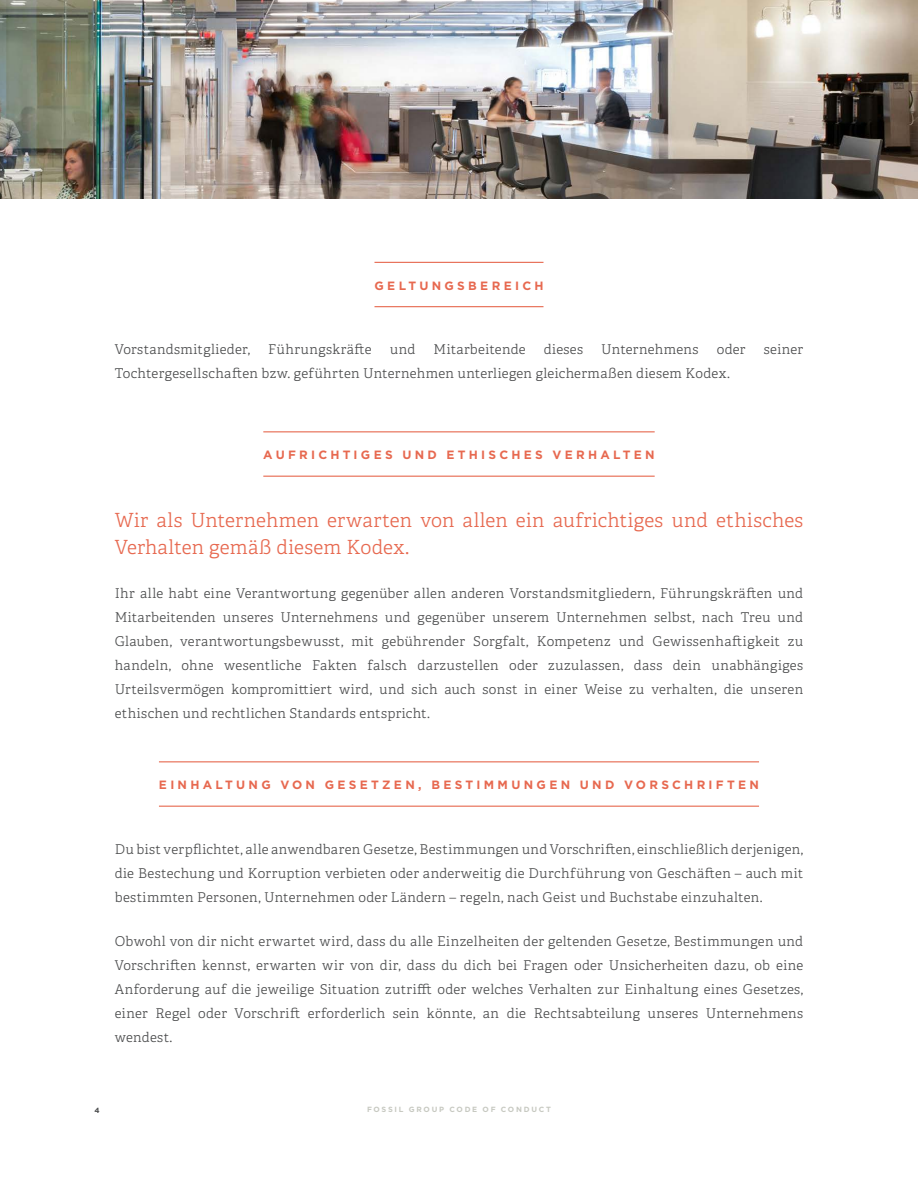
<style>
.page{position:relative;width:918px;height:1188px;background:#fff}
.page>*{position:absolute;margin:0;border:0;box-sizing:border-box;transform-origin:0 0}
.Spaced_Basic{font:300 19.5px/27px "Adelle";letter-spacing:.01em;color:#e76950}
.Spaced_Basic-2{font:300 13.5px/24px "Adelle";letter-spacing:.025em;color:#4b4c4d;text-align:justify}
.Centered_Headline{font:700 12px "Gotham";letter-spacing:.275em;color:#e76950}
.Header_Footer{font:700 7.5px "Gotham";letter-spacing:.23em;color:#c7c9c1}
.Header_Footer-2{font:700 7.5px "Gotham";color:#4b4c4d}
</style>
<div class="page">
<img style="left:0;top:0;width:918px;height:199px">
<hr style="left:374px;top:262px;width:170px;height:1px;background:#e76950">
<hr style="left:374px;top:306px;width:170px;height:1px;background:#e76950">
<hr style="left:263px;top:431px;width:392px;height:1px;background:#e76950">
<hr style="left:263px;top:476px;width:392px;height:1px;background:#e76950">
<hr style="left:159px;top:761px;width:600px;height:1px;background:#e76950">
<hr style="left:159px;top:806px;width:600px;height:1px;background:#e76950">
<p class="Centered_Headline" style="left:374px;top:278px;width:171px">GELTUNGSBEREICH</p>
<p class="Spaced_Basic-2" style="left:115px;top:338px;width:137px">Vorstandsmitglieder,</p>
<p class="Spaced_Basic-2" style="left:268px;top:338px;width:105px">Führungskräfte</p>
<p class="Spaced_Basic-2" style="left:390px;top:338px;width:27px">und</p>
<p class="Spaced_Basic-2" style="left:434px;top:338px;width:94px">Mitarbeitende</p>
<p class="Spaced_Basic-2" style="left:544px;top:338px;width:41px">dieses</p>
<p class="Spaced_Basic-2" style="left:601px;top:338px;width:99px">Unternehmens</p>
<p class="Spaced_Basic-2" style="left:717px;top:338px;width:30px">oder</p>
<p class="Spaced_Basic-2" style="left:764px;top:338px;width:41px">seiner</p>
<p class="Spaced_Basic-2" style="left:115px;top:362px;width:617px">Tochtergesellschaften bzw. geführten Unternehmen unterliegen gleichermaßen diesem Kodex.</p>
<p class="Centered_Headline" style="left:263px;top:447px;width:393px">AUFRICHTIGES UND ETHISCHES VERHALTEN</p>
<p class="Spaced_Basic" style="left:115px;top:507px;width:690px">Wir als Unternehmen erwarten von allen ein aufrichtiges und ethisches<br>Verhalten gemäß diesem Kodex.</p>
<p class="Spaced_Basic-2" style="left:115px;top:582px;width:690px">Ihr alle habt eine Verantwortung gegenüber allen anderen Vorstandsmitgliedern, Führungskräften und Mitarbeitenden unseres Unternehmens und gegenüber unserem Unternehmen selbst, nach Treu und Glauben, verantwortungsbewusst, mit gebührender Sorgfalt, Kompetenz und Gewissenhaftigkeit zu handeln, ohne wesentliche Fakten falsch darzustellen oder zuzulassen, dass dein unabhängiges Urteilsvermögen kompromittiert wird, und sich auch sonst in einer Weise zu verhalten, die unseren ethischen und rechtlichen Standards entspricht.</p>
<p class="Centered_Headline" style="left:159px;top:777px;width:602px">EINHALTUNG VON GESETZEN, BESTIMMUNGEN UND VORSCHRIFTEN</p>
<p class="Spaced_Basic-2" style="left:115px;top:837px;width:690px">Du bist verpflichtet, alle anwendbaren Gesetze, Bestimmungen und Vorschriften, einschließlich derjenigen, die Bestechung und Korruption verbieten oder anderweitig die Durchführung von Geschäften – auch mit bestimmten Personen, Unternehmen oder Ländern – regeln, nach Geist und Buchstabe einzuhalten.</p>
<p class="Spaced_Basic-2" style="left:115px;top:930px;width:690px">Obwohl von dir nicht erwartet wird, dass du alle Einzelheiten der geltenden Gesetze, Bestimmungen und Vorschriften kennst, erwarten wir von dir, dass du dich bei Fragen oder Unsicherheiten dazu, ob eine Anforderung auf die jeweilige Situation zutrifft oder welches Verhalten zur Einhaltung eines Gesetzes, einer Regel oder Vorschrift erforderlich sein könnte, an die Rechtsabteilung unseres Unternehmens wendest.</p>
<p class="Header_Footer-2" style="left:94px;top:1105px;width:7px">4</p>
<p class="Header_Footer" style="left:367px;top:1105px;width:185px">FOSSIL GROUP CODE OF CONDUCT</p>
</div>
